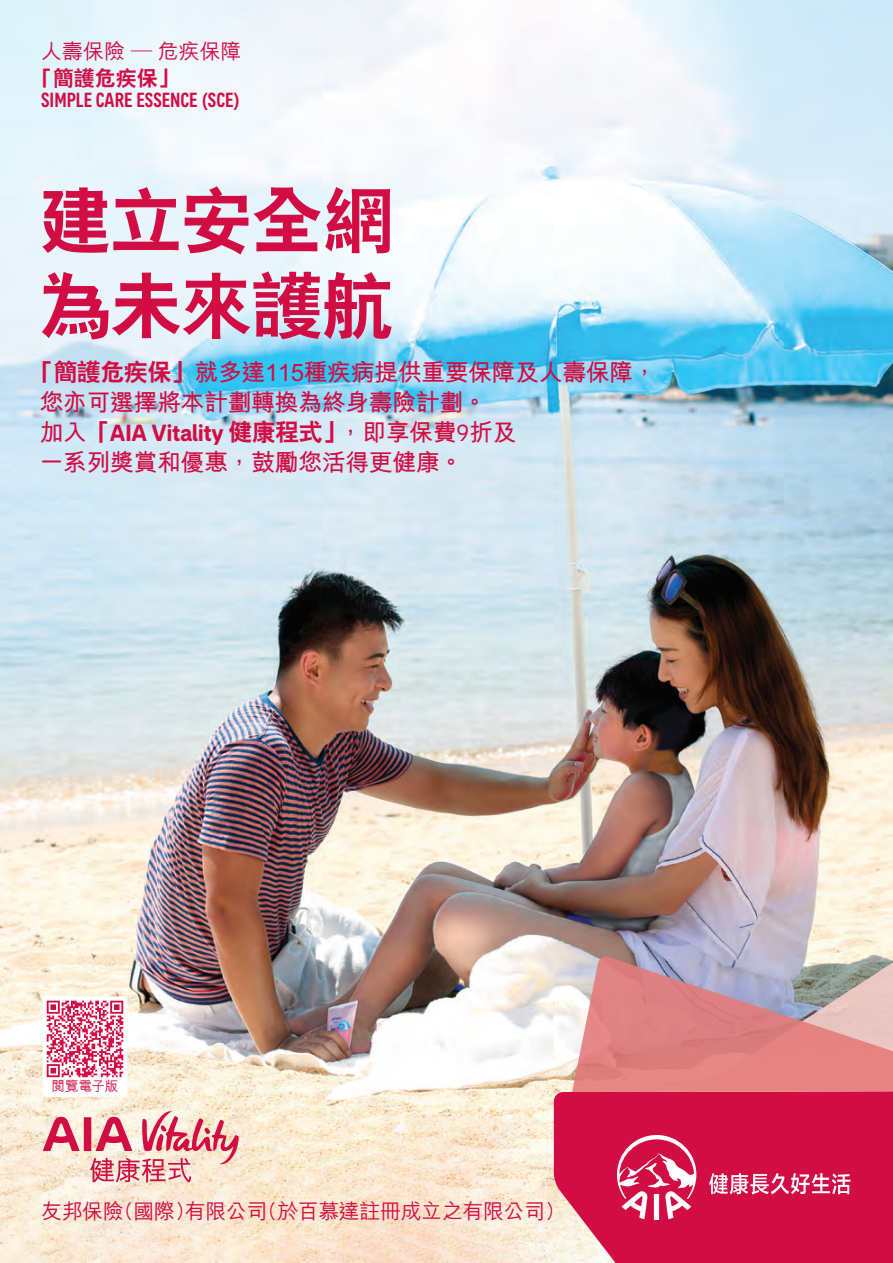
<style>
.page{position:relative;width:893px;height:1263px;background:#fff}
.page>*{position:absolute;margin:0;border:0;box-sizing:border-box;transform-origin:0 0}
.t1{font:800 72px/85.5px "C Hei 2 HK";letter-spacing:-.02em;color:#d20d44}
.t2{font:700 24px/30px "M Hei HK";letter-spacing:-.02em;color:#d20d44}
.t3{font:700 24px "AIA Everest";letter-spacing:-.02em;color:#d20d44}
.t4{font:500 21px "M Hei HK";letter-spacing:-.02em;color:#d20d44}
.t5{font:500 condensed 21px "AIA Everest";color:#d20d44}
.t6{font:500 21px "M Hei HK";color:#d20d44}
.t7{font:800 21px "C Hei 2 HK";color:#d20d44}
.t8{font:500 13.5px "M Hei HK";letter-spacing:-.01em;color:#d20d44}
.s1{font-family:"C Hei 2 HK";font-weight:800}
.s2{font-family:"M Hei HK"}
.s3{font-weight:400}
</style>
<div class="page">
<img style="left:0;top:0;width:893px;height:1263px">
<svg style="left:554px;top:1091px;width:339px;height:172px;background:#d41d4f"></svg>
<svg style="left:572px;top:888px;width:321px;height:211px;background:#cb979a"></svg>
<svg style="left:617px;top:1135px;width:233px;height:85px;background:#d93462"></svg>
<div style="left:42px;top:996px;width:86px;height:101px;background:#fff;border-radius:4px"></div>
<svg style="left:47px;top:1001px;width:76px;height:76px"></svg>
<svg style="left:43px;top:1109px;width:196px;height:73px;background:#eeb1b0"></svg>
<p class="t6" style="left:41px;top:36px;width:202px">人壽保險 — 危疾保障</p>
<p class="t7" style="left:32px;top:67px;width:148px">「簡護危疾保」</p>
<p class="t5" style="left:41px;top:88px;width:200px">SIMPLE CARE ESSENCE (SCE)</p>
<h1 class="t1" style="left:39px;top:177px;width:356px">建立安全網為未來護航</h1>
<p class="t2" style="left:39px;top:355px;width:619px;text-indent:-10px"><span class="s1">「簡護危疾保」</span>就多達115種疾病提供重要保障及人壽保障，您亦可選擇將本計劃轉換為終身壽險計劃。</p>
<p class="t3" style="left:39px;top:419px;width:479px"><span class="s2">加入</span><span class="s1">「</span>AIA Vitality <span class="s1">健康程式」</span><span class="s2">，即享保費</span><span class="s3">9</span><span class="s2">折及</span></p>
<p class="t2" style="left:39px;top:445px;width:425px">一系列獎賞和優惠，鼓勵您活得更健康。</p>
<p class="t8" style="left:52px;top:1076px;width:68px">閱覽電子版</p>
<p class="t4" style="left:41px;top:1196px;width:516px">友邦保險(國際)有限公司(於百慕達註冊成立之有限公司)</p>
</div>
